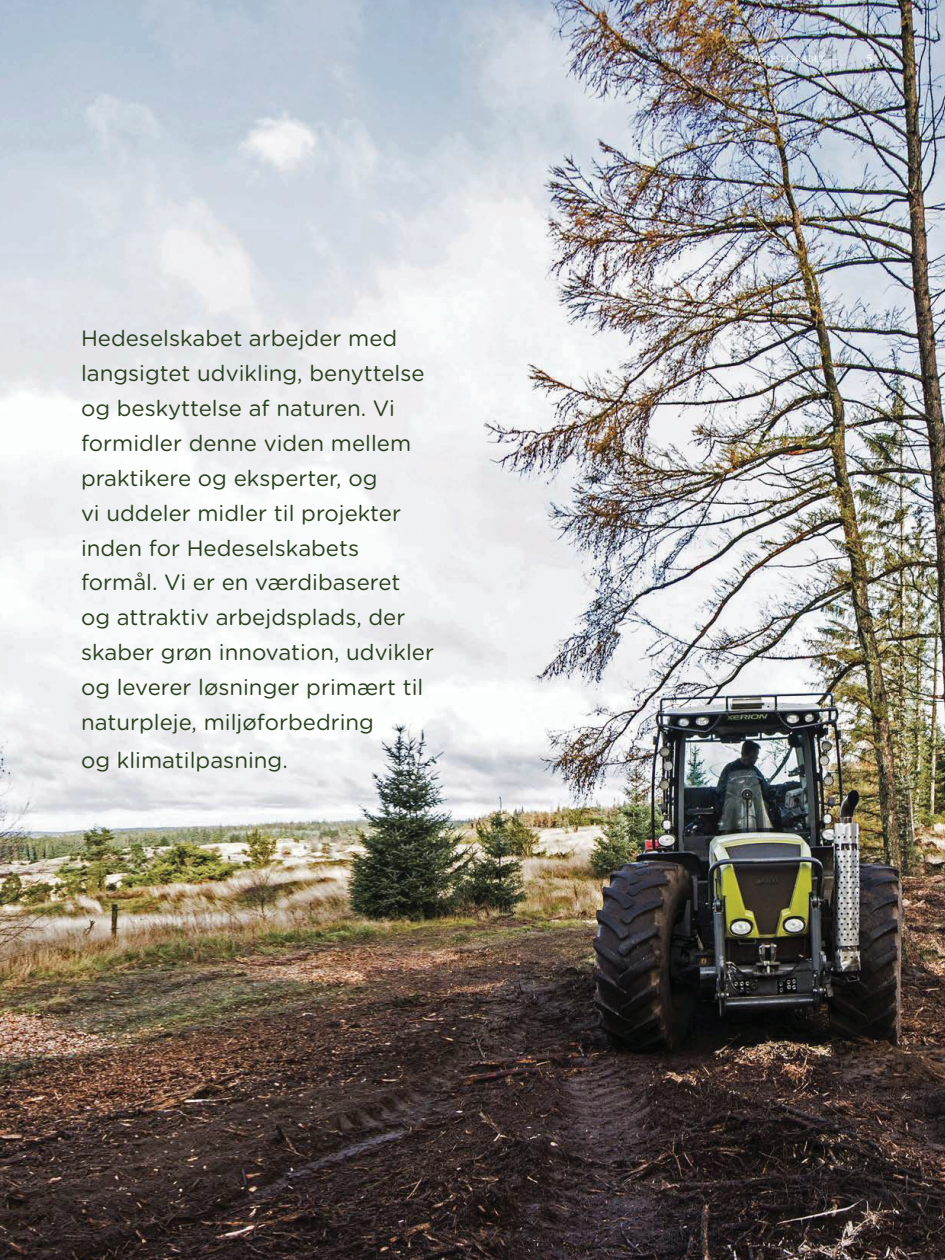
<style>
.page{position:relative;width:945px;height:1260px;background:#fff}
.page>*{position:absolute;margin:0;border:0;box-sizing:border-box;transform-origin:0 0}
.t1{font:22.22px/35px "Gotham Rounded";color:#2a3f1e}
.t2{font:500 12.78px "Foundry Old Style";color:#fff}
.t3{font:9.45px "Minion Pro";color:#fff}
</style>
<div class="page">
<img style="left:0;top:0;width:945px;height:1260px">
<p class="t1" style="left:81px;top:322px;width:355px">Hedeselskabet arbejder med langsigtet udvikling, benyttelse og beskyttelse af naturen. Vi formidler denne viden mellem praktikere og eksperter, og<br>vi uddeler midler til projekter inden for Hedeselskabets formål. Vi er en værdibaseret og attraktiv arbejdsplads, der skaber grøn innovation, udvikler og leverer løsninger primært til naturpleje, miljøforbedring</p>
<p class="t1" style="left:81px;top:744px;width:208px">og klimatilpasning.</p>
<p class="t3" style="left:751px;top:53px;width:89px">HEDESELSKABET —</p>
<p class="t2" style="left:866px;top:52px;width:8px">5</p>
</div>
